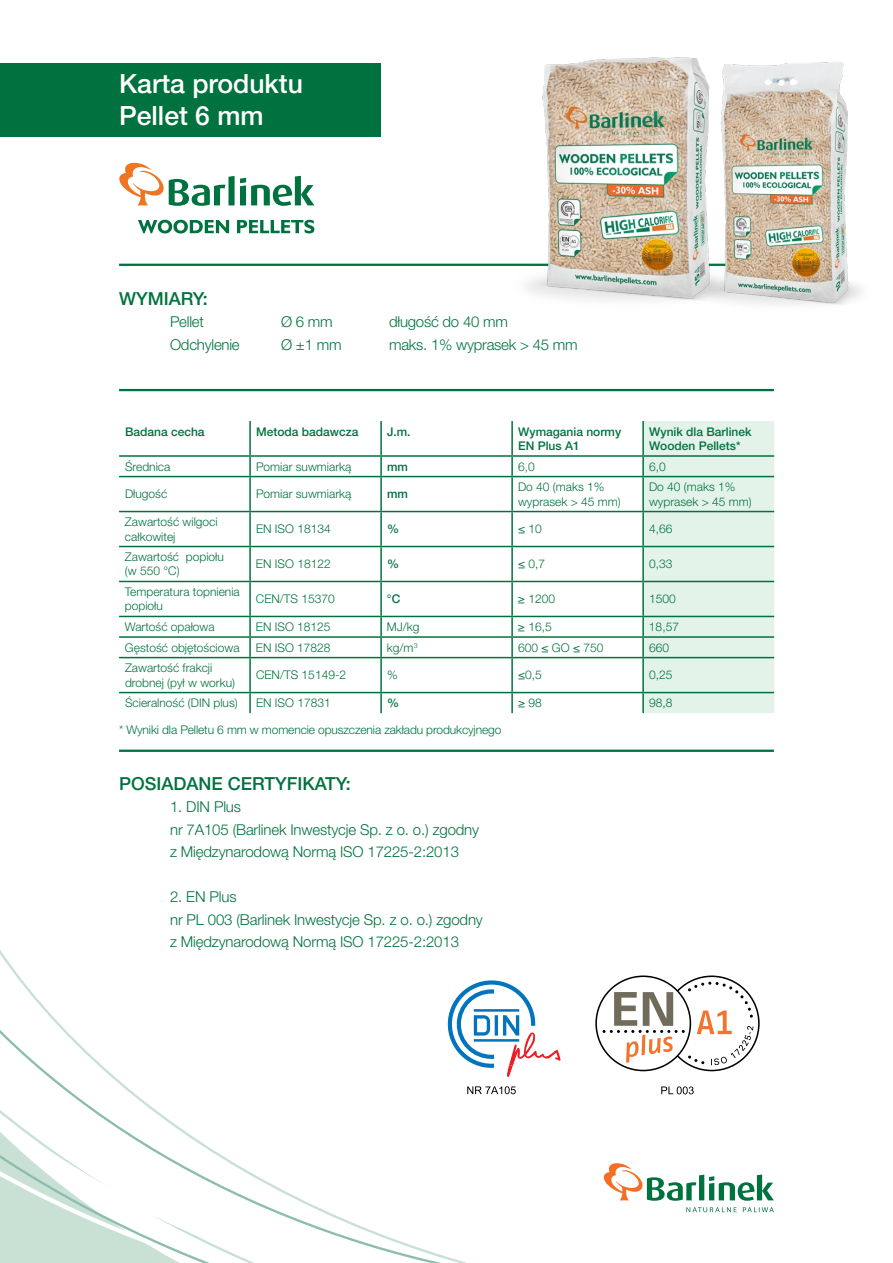
<style>
.page{position:relative;width:893px;height:1263px;background:#fff}
.page>*{position:absolute;margin:0;border:0;box-sizing:border-box;transform-origin:0 0}
.t1{font:500 26.55px/31.8px "Helvetica Neue LT Pro";color:#fff}
.t2{font:500 18px "Helvetica Neue LT Pro";color:#00723f}
.t3{font:300 15px/22.5px "Helvetica Neue LT Pro";letter-spacing:-.01em;color:#00723f}
.t4{font:300 12px/14.4px "Helvetica Neue LT Pro";color:#00723f}
.t5{font:500 12px/14.4px "Helvetica Neue LT Pro";color:#00723f}
</style>
<div class="page">
<svg style="left:0;top:952px;width:514px;height:311px"></svg>
<hr style="left:119px;top:389px;width:655px;height:2px;background:#00723f">
<hr style="left:119px;top:750px;width:655px;height:2px;background:#00723f">
<hr style="left:119px;top:264px;width:655px;height:2px;background:#00723f">
<svg style="left:119px;top:163px;width:195px;height:43px"></svg>
<svg style="left:138px;top:220px;width:91px;height:13px"></svg>
<svg style="left:237px;top:220px;width:77px;height:13px"></svg>
<hr style="left:249px;top:421px;width:2px;height:34px;background:#00723f">
<hr style="left:380px;top:421px;width:2px;height:34px;background:#00723f">
<hr style="left:511px;top:421px;width:2px;height:34px;background:#00723f">
<hr style="left:119px;top:455px;width:131px;height:2px;background:#00723f">
<hr style="left:250px;top:455px;width:131px;height:2px;background:#00723f">
<svg style="left:249px;top:457px;width:2px;height:19px"></svg>
<hr style="left:381px;top:455px;width:131px;height:2px;background:#00723f">
<svg style="left:380px;top:457px;width:2px;height:19px"></svg>
<hr style="left:512px;top:455px;width:131px;height:2px;background:#00723f">
<svg style="left:511px;top:457px;width:2px;height:19px"></svg>
<hr style="left:119px;top:476px;width:131px;height:1px;background:#00723f">
<hr style="left:250px;top:476px;width:131px;height:1px;background:#00723f">
<hr style="left:249px;top:477px;width:2px;height:34px;background:#00723f">
<hr style="left:381px;top:476px;width:131px;height:1px;background:#00723f">
<hr style="left:380px;top:477px;width:2px;height:34px;background:#00723f">
<hr style="left:512px;top:476px;width:131px;height:1px;background:#00723f">
<hr style="left:511px;top:477px;width:2px;height:34px;background:#00723f">
<hr style="left:119px;top:511px;width:131px;height:1px;background:#00723f">
<hr style="left:250px;top:511px;width:131px;height:1px;background:#00723f">
<hr style="left:249px;top:512px;width:2px;height:34px;background:#00723f">
<hr style="left:381px;top:511px;width:131px;height:1px;background:#00723f">
<hr style="left:380px;top:512px;width:2px;height:34px;background:#00723f">
<hr style="left:512px;top:511px;width:131px;height:1px;background:#00723f">
<hr style="left:511px;top:512px;width:2px;height:34px;background:#00723f">
<hr style="left:119px;top:546px;width:131px;height:1px;background:#00723f">
<hr style="left:250px;top:546px;width:131px;height:1px;background:#00723f">
<hr style="left:249px;top:547px;width:2px;height:34px;background:#00723f">
<hr style="left:381px;top:546px;width:131px;height:1px;background:#00723f">
<hr style="left:380px;top:547px;width:2px;height:34px;background:#00723f">
<hr style="left:512px;top:546px;width:131px;height:1px;background:#00723f">
<hr style="left:511px;top:547px;width:2px;height:34px;background:#00723f">
<hr style="left:119px;top:581px;width:131px;height:1px;background:#00723f">
<hr style="left:250px;top:581px;width:131px;height:1px;background:#00723f">
<hr style="left:249px;top:582px;width:2px;height:34px;background:#00723f">
<hr style="left:381px;top:581px;width:131px;height:1px;background:#00723f">
<hr style="left:380px;top:582px;width:2px;height:34px;background:#00723f">
<hr style="left:512px;top:581px;width:131px;height:1px;background:#00723f">
<hr style="left:511px;top:582px;width:2px;height:34px;background:#00723f">
<hr style="left:119px;top:616px;width:131px;height:1px;background:#00723f">
<hr style="left:250px;top:616px;width:131px;height:1px;background:#00723f">
<hr style="left:381px;top:616px;width:131px;height:1px;background:#00723f">
<hr style="left:512px;top:616px;width:131px;height:1px;background:#00723f">
<hr style="left:119px;top:636px;width:131px;height:2px;background:#00723f">
<hr style="left:250px;top:636px;width:131px;height:2px;background:#00723f">
<svg style="left:249px;top:617px;width:2px;height:40px"></svg>
<hr style="left:381px;top:636px;width:131px;height:2px;background:#00723f">
<svg style="left:380px;top:617px;width:2px;height:40px"></svg>
<hr style="left:512px;top:636px;width:131px;height:2px;background:#00723f">
<svg style="left:511px;top:617px;width:2px;height:40px"></svg>
<svg style="left:642px;top:421px;width:132px;height:292px;background:#d8ece1"></svg>
<hr style="left:119px;top:657px;width:131px;height:1px;background:#00723f">
<hr style="left:250px;top:657px;width:131px;height:1px;background:#00723f">
<hr style="left:249px;top:658px;width:2px;height:34px;background:#00723f">
<hr style="left:381px;top:657px;width:131px;height:1px;background:#00723f">
<hr style="left:380px;top:658px;width:2px;height:34px;background:#00723f">
<hr style="left:512px;top:657px;width:131px;height:1px;background:#00723f">
<hr style="left:511px;top:658px;width:2px;height:34px;background:#00723f">
<hr style="left:643px;top:657px;width:131px;height:1px;background:#00723f">
<hr style="left:642px;top:658px;width:2px;height:34px;background:#00723f">
<hr style="left:119px;top:692px;width:131px;height:1px;background:#00723f">
<hr style="left:250px;top:692px;width:131px;height:1px;background:#00723f">
<hr style="left:249px;top:693px;width:2px;height:20px;background:#00723f">
<hr style="left:381px;top:692px;width:131px;height:1px;background:#00723f">
<hr style="left:380px;top:693px;width:2px;height:20px;background:#00723f">
<hr style="left:512px;top:692px;width:131px;height:1px;background:#00723f">
<hr style="left:511px;top:693px;width:2px;height:20px;background:#00723f">
<hr style="left:643px;top:692px;width:131px;height:1px;background:#00723f">
<hr style="left:642px;top:693px;width:2px;height:20px;background:#00723f">
<svg style="left:448px;top:978px;width:113px;height:99px"></svg>
<svg style="left:467px;top:1086px;width:49px;height:8px"></svg>
<svg style="left:595px;top:975px;width:165px;height:96px"></svg>
<svg style="left:661px;top:1086px;width:33px;height:8px"></svg>
<svg style="left:604px;top:1163px;width:170px;height:49px"></svg>
<div style="left:0;top:63px;width:381px;height:74px;background:#00723f"></div>
<img style="left:494px;top:57px;width:204px;height:244px">
<img style="left:671px;top:59px;width:191px;height:246px">
<h1 class="t1" style="left:119px;top:68px;width:185px">Karta produktu<br>Pellet 6 mm</h1>
<h2 class="t2" style="left:119px;top:287px;width:90px">WYMIARY:</h2>
<p class="t3" style="left:170px;top:310px;width:35px">Pellet</p>
<p class="t3" style="left:281px;top:310px;width:53px">Ø 6 mm</p>
<p class="t3" style="left:389px;top:310px;width:120px">długość do 40 mm</p>
<p class="t3" style="left:170px;top:333px;width:71px">Odchylenie</p>
<p class="t3" style="left:281px;top:333px;width:62px">Ø ±1 mm</p>
<p class="t3" style="left:389px;top:333px;width:190px">maks. 1% wyprasek &gt; 45 mm</p>
<p class="t5" style="left:125px;top:424px;width:81px">Badana cecha</p>
<p class="t5" style="left:256px;top:424px;width:104px">Metoda badawcza</p>
<p class="t5" style="left:387px;top:424px;width:25px">J.m.</p>
<p class="t5" style="left:518px;top:424px;width:105px">Wymagania normy<br>EN Plus A1</p>
<p class="t5" style="left:649px;top:424px;width:104px">Wynik dla Barlinek<br>Wooden Pellets*</p>
<p class="t4" style="left:125px;top:459px;width:47px">Średnica</p>
<p class="t4" style="left:256px;top:459px;width:97px">Pomiar suwmiarką</p>
<p class="t5" style="left:387px;top:459px;width:22px">mm</p>
<p class="t4" style="left:518px;top:459px;width:18px">6,0</p>
<p class="t4" style="left:649px;top:459px;width:18px">6,0</p>
<p class="t4" style="left:125px;top:487px;width:44px">Długość</p>
<p class="t4" style="left:256px;top:487px;width:97px">Pomiar suwmiarką</p>
<p class="t5" style="left:387px;top:487px;width:22px">mm</p>
<p class="t4" style="left:518px;top:479px;width:104px">Do 40 (maks 1% wyprasek &gt; 45 mm)</p>
<p class="t4" style="left:649px;top:479px;width:104px">Do 40 (maks 1% wyprasek &gt; 45 mm)</p>
<p class="t4" style="left:125px;top:514px;width:94px">Zawartość wilgoci całkowitej</p>
<p class="t4" style="left:256px;top:522px;width:76px">EN ISO 18134</p>
<p class="t5" style="left:387px;top:522px;width:13px">%</p>
<p class="t4" style="left:518px;top:522px;width:25px">≤ 10</p>
<p class="t4" style="left:649px;top:522px;width:25px">4,66</p>
<p class="t4" style="left:125px;top:549px;width:100px">Zawartość popiołu (w 550 °C)</p>
<p class="t4" style="left:256px;top:557px;width:76px">EN ISO 18122</p>
<p class="t5" style="left:387px;top:557px;width:13px">%</p>
<p class="t4" style="left:518px;top:557px;width:29px">≤ 0,7</p>
<p class="t4" style="left:649px;top:557px;width:25px">0,33</p>
<p class="t4" style="left:125px;top:584px;width:116px">Temperatura topnienia popiołu</p>
<p class="t4" style="left:256px;top:591px;width:80px">CEN/TS 15370</p>
<p class="t5" style="left:387px;top:592px;width:15px">°C</p>
<p class="t4" style="left:518px;top:591px;width:39px">≥ 1200</p>
<p class="t4" style="left:649px;top:591px;width:28px">1500</p>
<p class="t4" style="left:125px;top:619px;width:91px">Wartość opałowa</p>
<p class="t4" style="left:256px;top:619px;width:76px">EN ISO 18125</p>
<p class="t4" style="left:387px;top:619px;width:34px">MJ/kg</p>
<p class="t4" style="left:518px;top:619px;width:35px">≥ 16,5</p>
<p class="t4" style="left:649px;top:619px;width:32px">18,57</p>
<p class="t4" style="left:125px;top:640px;width:116px">Gęstość objętościowa</p>
<p class="t4" style="left:256px;top:640px;width:76px">EN ISO 17828</p>
<p class="t4" style="left:387px;top:640px;width:32px">kg/m<sup>3</sup></p>
<p class="t4" style="left:518px;top:640px;width:87px">600 ≤ GO ≤ 750</p>
<p class="t4" style="left:649px;top:640px;width:22px">660</p>
<p class="t4" style="left:125px;top:660px;width:112px">Zawartość frakcji drobnej (pył w worku)</p>
<p class="t4" style="left:256px;top:668px;width:92px">CEN/TS 15149-2</p>
<p class="t4" style="left:387px;top:668px;width:12px">%</p>
<p class="t4" style="left:518px;top:668px;width:25px">≤0,5</p>
<p class="t4" style="left:649px;top:668px;width:25px">0,25</p>
<p class="t4" style="left:125px;top:695px;width:114px">Ścieralność (DIN plus)</p>
<p class="t4" style="left:256px;top:695px;width:76px">EN ISO 17831</p>
<p class="t5" style="left:387px;top:695px;width:13px">%</p>
<p class="t4" style="left:518px;top:695px;width:25px">≥ 98</p>
<p class="t4" style="left:649px;top:695px;width:25px">98,8</p>
<p class="t4" style="left:119px;top:722px;width:384px">* Wyniki dla Pelletu 6 mm w momencie opuszczenia zakładu produkcyjnego</p>
<h2 class="t2" style="left:119px;top:772px;width:233px">POSIADANE CERTYFIKATY:</h2>
<p class="t3" style="left:170px;top:795px;width:311px">1. DIN Plus<br>nr 7A105 (Barlinek Inwestycje Sp. z o. o.) zgodny z Międzynarodową Normą ISO 17225-2:2013</p>
<p class="t3" style="left:170px;top:885px;width:314px">2. EN Plus<br>nr PL 003 (Barlinek Inwestycje Sp. z o. o.) zgodny z Międzynarodową Normą ISO 17225-2:2013</p>
</div>
